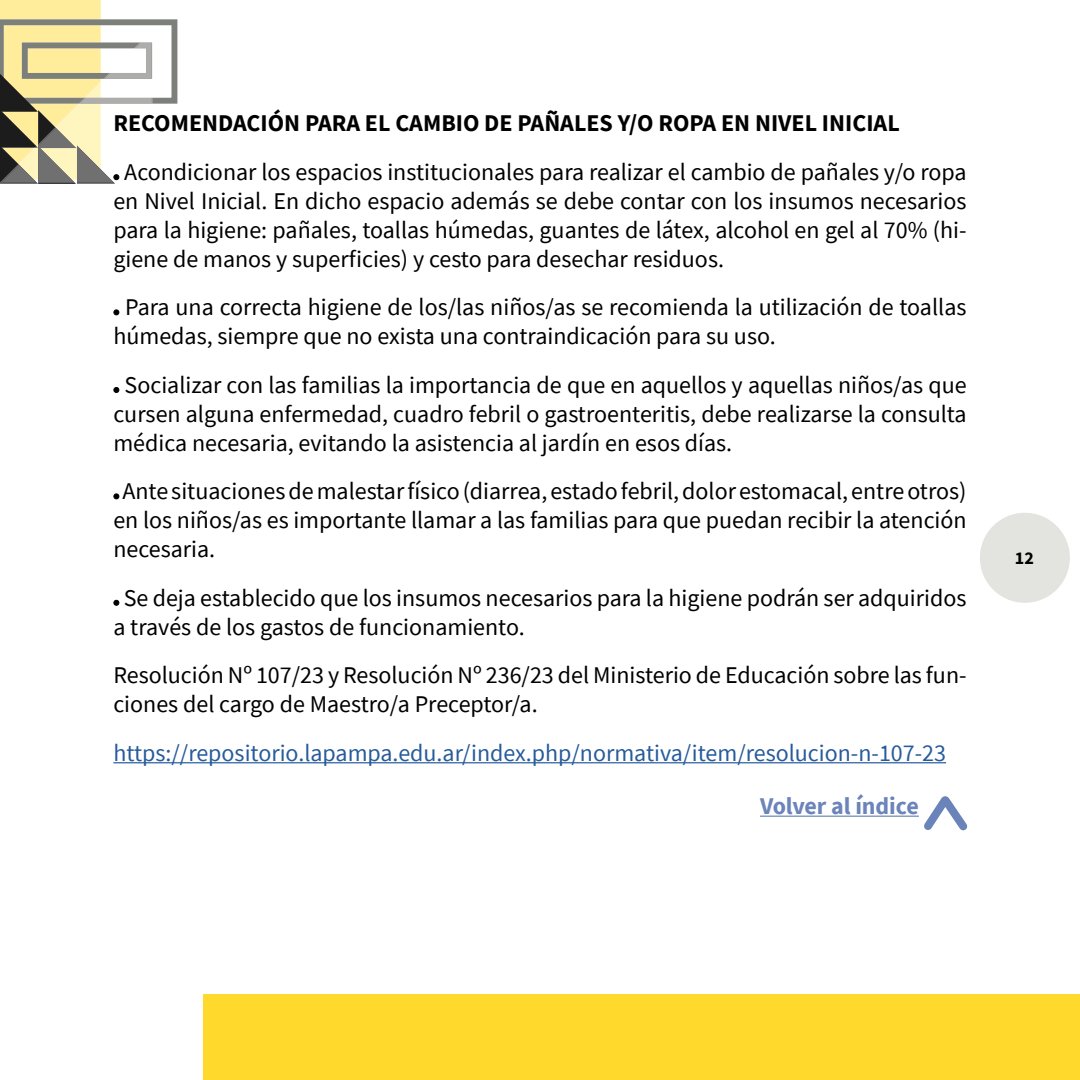
<style>
.page{position:relative;width:1080px;height:1080px;background:#fff}
.page>*{position:absolute;margin:0;border:0;box-sizing:border-box;transform-origin:0 0}
.t1{font:24px/28.8px "Source Sans Pro";color:#000;text-align:justify}
.t2{font:24px "Source Sans Pro";color:#275b9b}
.t3{font:700 24px "Source Sans Pro";color:#000}
.t4{font:700 24px "Source Sans Pro";letter-spacing:-.005em;color:#6b84b9}
.t5{font:18px "Source Sans Variable";color:#000}
</style>
<div class="page">
<div style="left:203px;top:995px;width:877px;height:85px;background:#ffd92b"></div>
<div style="left:980px;top:513px;width:90px;height:90px;background:#e3e3e0;border-radius:50%"></div>
<hr style="left:113px;top:762px;width:833px;height:1px;background:#275b9b">
<svg style="left:0;top:0;width:177px;height:184px"></svg>
<svg style="left:113px;top:309px;width:6px;height:6px"></svg>
<svg style="left:113px;top:387px;width:6px;height:6px"></svg>
<svg style="left:113px;top:493px;width:6px;height:6px"></svg>
<svg style="left:113px;top:600px;width:6px;height:6px"></svg>
<hr style="left:760px;top:816px;width:159px;height:1px;background:#6b84b9">
<svg style="left:917px;top:796px;width:51px;height:35px"></svg>
<p class="t3" style="left:113px;top:107px;width:788px">RECOMENDACIÓN PARA EL CAMBIO DE PAÑALES Y/O ROPA EN NIVEL INICIAL</p>
<p class="t1" style="left:113px;top:158px;width:855px;text-indent:11px">Acondicionar los espacios institucionales para realizar el cambio de pañales y/o ropa en Nivel Inicial. En dicho espacio además se debe contar con los insumos necesarios para la higiene: pañales, toallas húmedas, guantes de látex, alcohol en gel al 70% (hi&shy;giene de manos y superficies) y cesto para desechar residuos.</p>
<p class="t1" style="left:113px;top:293px;width:855px;text-indent:12px">Para una correcta higiene de los/las niños/as se recomienda la utilización de toallas húmedas, siempre que no exista una contraindicación para su uso.</p>
<p class="t1" style="left:113px;top:370px;width:855px;text-indent:11px">Socializar con las familias la importancia de que en aquellos y aquellas niños/as que cursen alguna enfermedad, cuadro febril o gastroenteritis, debe realizarse la consulta médica necesaria, evitando la asistencia al jardín en esos días.</p>
<p class="t1" style="left:113px;top:477px;width:855px;text-indent:9px">Ante situaciones de malestar físico (diarrea, estado febril, dolor estomacal, entre otros) en los niños/as es importante llamar a las familias para que puedan recibir la atención necesaria.</p>
<p class="t1" style="left:113px;top:583px;width:855px;text-indent:10px">Se deja establecido que los insumos necesarios para la higiene podrán ser adquiridos a través de los gastos de funcionamiento.</p>
<p class="t1" style="left:113px;top:661px;width:855px">Resolución Nº 107/23 y Resolución Nº 236/23 del Ministerio de Educación sobre las fun&shy;ciones del cargo de Maestro/a Preceptor/a.</p>
<p class="t2" style="left:113px;top:738px;width:834px">https://repositorio.lapampa.edu.ar/index.php/normativa/item/resolucion-n-107-23</p>
<p class="t4" style="left:760px;top:790px;width:160px">Volver al índice</p>
<p class="t5" style="left:1015px;top:547px;width:21px">12</p>
</div>
